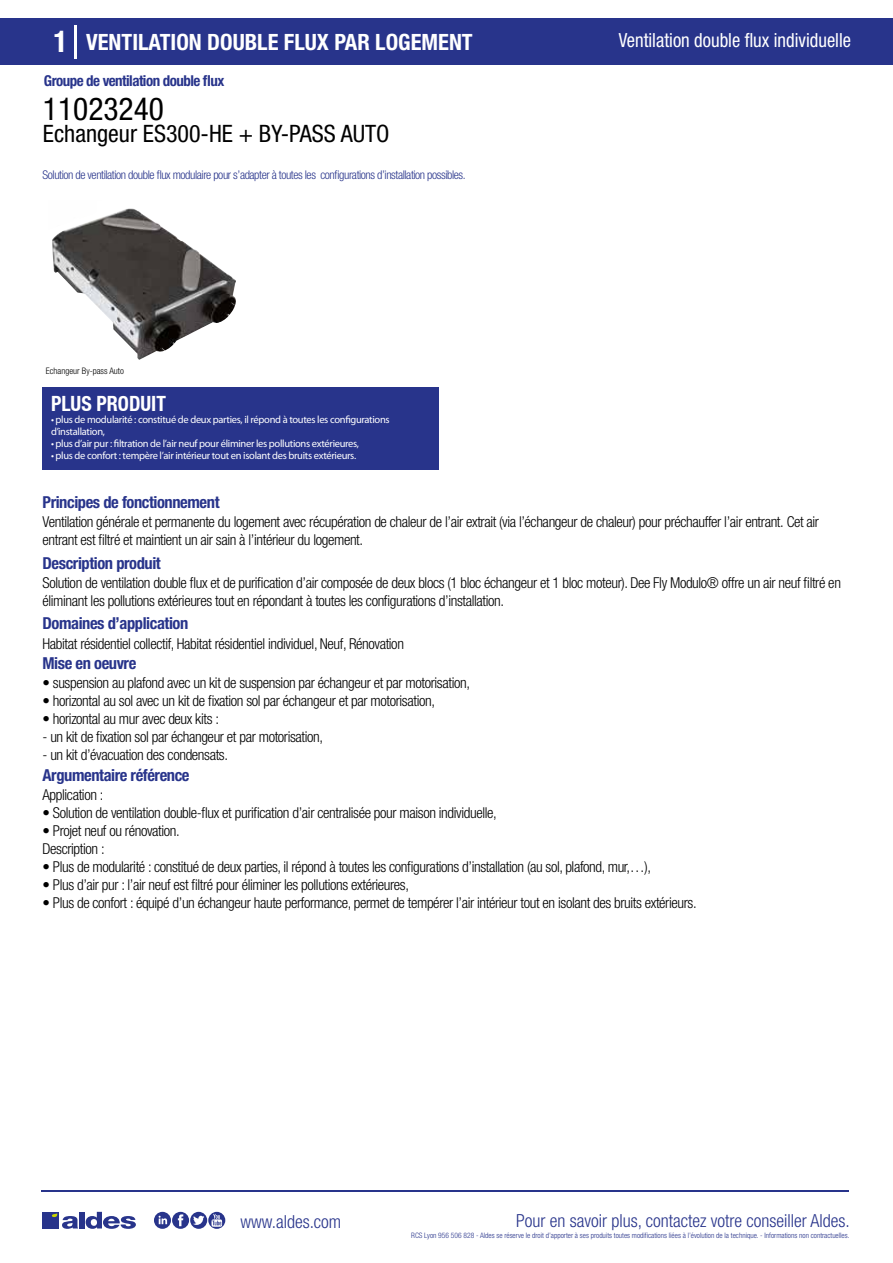
<style>
.page{position:relative;width:893px;height:1263px;background:#fff}
.page>*{position:absolute;margin:0;border:0;box-sizing:border-box;transform-origin:0 0}
.t1{font:condensed 31.5px "Helvetica Neue LT Std";color:#000}
.t2{font:condensed 24px "Helvetica Neue LT Std";color:#000}
.t3{font:700 condensed 22.5px "Helvetica Neue LT Std";color:#fff}
.t4{font:700 condensed 21px "Helvetica Neue";color:#fff;scale:.95 1}
.t5{font:condensed 19.5px "Helvetica Neue LT Std";color:#fff;scale:.95 1}
.t6{font:300 condensed 18px "Helvetica Neue";color:#28348b}
.t7{font:700 condensed 16.5px "Helvetica Neue LT Std";letter-spacing:-.025em;color:#28348b}
.t8{font:300 condensed 15px/18px "Helvetica Neue LT Std";letter-spacing:-.025em;color:#000}
.t9{font:700 condensed 15px "Helvetica Neue LT Std";letter-spacing:-.035em;color:#28348b}
.t10{font:300 condensed 12px "Helvetica Neue LT Std";letter-spacing:-.035em;color:#28348b}
.t11{font:10.5px/12px "Myriad Pro";letter-spacing:-.03em;color:#fff}
.t12{font:300 condensed 9px "Helvetica Neue";color:#000}
.t13{font:300 condensed 7.5px "Helvetica Neue";color:#28348b}
.s1{font-size:30px}
</style>
<div class="page">
<div style="left:0;top:18px;width:893px;height:46px;background:#28348b"></div>
<div style="left:43px;top:387px;width:396px;height:83px;background:#28348b"></div>
<hr style="left:74px;top:25px;width:2px;height:33px;background:#fff">
<img style="left:52px;top:208px;width:184px;height:152px">
<hr style="left:41px;top:1190px;width:808px;height:1px;background:#28348b">
<svg style="left:154px;top:1212px;width:71px;height:17px"></svg>
<div style="left:42px;top:1212px;width:17px;height:16px;background:#28348b"></div>
<div style="left:79px;top:1212px;width:5px;height:16px;background:#28348b"></div>
<svg style="left:86px;top:1212px;width:50px;height:17px"></svg>
<svg style="left:52px;top:1213px;width:26px;height:16px"></svg>
<h3 class="t3" style="left:54px;top:28px;width:421px"><span class="s1">1</span> VENTILATION DOUBLE FLUX PAR LOGEMENT</h3>
<h3 class="t5" style="left:619px;top:29px;width:246px">Ventilation double flux individuelle</h3>
<p class="t9" style="left:44px;top:71px;width:182px">Groupe de ventilation double flux</p>
<h1 class="t1" style="left:43px;top:91px;width:122px">11023240</h1>
<h2 class="t2" style="left:43px;top:120px;width:348px">Echangeur ES300-HE + BY-PASS AUTO</h2>
<p class="t10" style="left:43px;top:167px;width:425px">Solution de ventilation double flux modulaire pour s’adapter à toutes les configurations d’installation possibles.</p>
<p class="t12" style="left:46px;top:365px;width:58px">Dee Fly Modulo®</p>
<p class="t12" style="left:46px;top:365px;width:79px">Echangeur By-pass Auto</p>
<h3 class="t4" style="left:51px;top:391px;width:122px">PLUS PRODUIT</h3>
<p class="t11" style="left:51px;top:413px;width:340px">• plus de modularité : constitué de deux parties, il répond à toutes les configurations d’installation,</p>
<p class="t11" style="left:51px;top:437px;width:310px">• plus d’air pur : filtration de l’air neuf pour éliminer les pollutions extérieures,</p>
<p class="t11" style="left:51px;top:449px;width:307px">• plus de confort : tempère l’air intérieur tout en isolant des bruits extérieurs.</p>
<p class="t7" style="left:43px;top:492px;width:179px">Principes de fonctionnement</p>
<p class="t8" style="left:43px;top:513px;width:778px">Ventilation générale et permanente du logement avec récupération de chaleur de l’air extrait (via l’échangeur de chaleur) pour préchauffer l’air entrant. Cet air entrant est filtré et maintient un air sain à l’intérieur du logement.</p>
<p class="t8" style="left:43px;top:573px;width:800px">Solution de ventilation double flux et de purification d’air composée de deux blocs (1 bloc échangeur et 1 bloc moteur). Dee Fly Modulo® offre un air neuf filtré en éliminant les pollutions extérieures tout en répondant à toutes les configurations d’installation.</p>
<p class="t8" style="left:43px;top:634px;width:363px">Habitat résidentiel collectif, Habitat résidentiel individuel, Neuf, Rénovation</p>
<p class="t8" style="left:43px;top:674px;width:429px">• suspension au plafond avec un kit de suspension par échangeur et par motorisation,</p>
<p class="t8" style="left:43px;top:692px;width:394px">• horizontal au sol avec un kit de fixation sol par échangeur et par motorisation,</p>
<p class="t8" style="left:43px;top:710px;width:178px">• horizontal au mur avec deux kits :</p>
<p class="t8" style="left:43px;top:728px;width:282px">- un kit de fixation sol par échangeur et par motorisation,</p>
<p class="t8" style="left:43px;top:746px;width:187px">- un kit d’évacuation des condensats.</p>
<p class="t7" style="left:43px;top:553px;width:120px">Description produit</p>
<p class="t7" style="left:43px;top:613px;width:147px">Domaines d’application</p>
<p class="t7" style="left:43px;top:653px;width:95px">Mise en oeuvre</p>
<p class="t7" style="left:43px;top:765px;width:149px">Argumentaire référence</p>
<p class="t8" style="left:43px;top:785px;width:62px">Application :</p>
<p class="t8" style="left:43px;top:803px;width:456px">• Solution de ventilation double-flux et purification d’air centralisée pour maison individuelle,</p>
<p class="t8" style="left:43px;top:821px;width:139px">• Projet neuf ou rénovation.<br>Description :</p>
<p class="t8" style="left:43px;top:857px;width:610px">• Plus de modularité : constitué de deux parties, il répond à toutes les configurations d’installation (au sol, plafond, mur,…),</p>
<p class="t8" style="left:43px;top:875px;width:368px">• Plus d’air pur : l’air neuf est filtré pour éliminer les pollutions extérieures,</p>
<p class="t8" style="left:43px;top:893px;width:656px">• Plus de confort : équipé d’un échangeur haute performance, permet de tempérer l’air intérieur tout en isolant des bruits extérieurs.</p>
<p class="t6" style="left:240px;top:1211px;width:102px">www.aldes.com</p>
<p class="t6" style="left:516px;top:1211px;width:335px">Pour en savoir plus, contactez votre conseiller Aldes.</p>
<p class="t13" style="left:411px;top:1230px;width:440px">RCS Lyon 956 506 828 - Aldes se réserve le droit d’apporter à ses produits toutes modifications liées à l’évolution de la technique. - Informations non contractuelles.</p>
</div>
